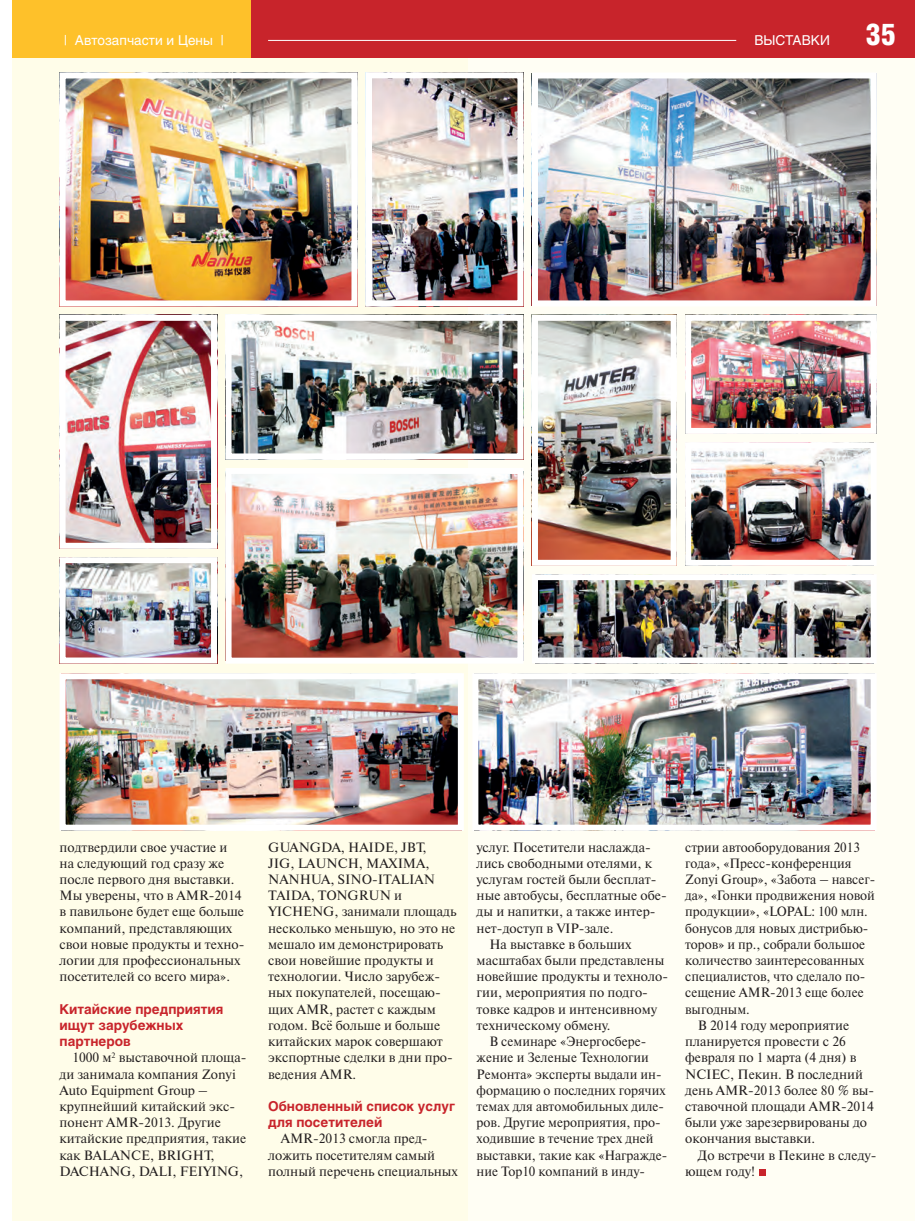
<style>
.page{position:relative;width:915px;height:1221px;background:#fff}
.page>*{position:absolute;margin:0;border:0;box-sizing:border-box;transform-origin:0 0}
.t1{font:900 30px "Helios Cond";color:#fff}
.t2{font:13.5px/16.2px "Newton C";color:#231f20}
.t3{font:700 13.5px/16.2px "Helios";color:#c8242b}
.t4{font:13.5px "Helios";color:#fff}
</style>
<div class="page">
<div style="left:468px;top:0;width:446px;height:1220px;background:#fffef4"></div>
<div style="left:13px;top:0;width:455px;height:1220px;background:#fffde9"></div>
<div style="left:13px;top:0;width:901px;height:57px;background:#c8242b"></div>
<div style="left:13px;top:0;width:238px;height:57px;background:#fec12a"></div>
<hr style="left:268px;top:40px;width:468px;height:1px;background:#fff">
<img style="left:538px;top:79px;width:331px;height:220px">
<div style="left:531px;top:72px;width:345px;height:234px;border:6px solid #fff"></div>
<img style="left:67px;top:322px;width:143px;height:220px">
<div style="left:60px;top:315px;width:157px;height:234px;border:6px solid #fff"></div>
<img style="left:232px;top:322px;width:284px;height:130px">
<div style="left:225px;top:315px;width:298px;height:144px;border:6px solid #fff"></div>
<img style="left:67px;top:79px;width:283px;height:220px">
<div style="left:60px;top:72px;width:297px;height:234px;border:6px solid #fff"></div>
<img style="left:538px;top:322px;width:131px;height:237px">
<div style="left:531px;top:315px;width:145px;height:251px;border:6px solid #fff"></div>
<img style="left:373px;top:79px;width:143px;height:220px">
<div style="left:366px;top:72px;width:157px;height:234px;border:6px solid #fff"></div>
<img style="left:67px;top:564px;width:143px;height:92px">
<div style="left:60px;top:557px;width:157px;height:106px;border:6px solid #fff"></div>
<img style="left:538px;top:581px;width:331px;height:75px">
<div style="left:531px;top:574px;width:345px;height:89px;border:6px solid #fff"></div>
<img style="left:67px;top:680px;width:389px;height:143px">
<div style="left:60px;top:673px;width:403px;height:157px;border:6px solid #fff"></div>
<img style="left:479px;top:680px;width:390px;height:143px">
<div style="left:472px;top:673px;width:404px;height:157px;border:6px solid #fff"></div>
<img style="left:232px;top:475px;width:284px;height:181px">
<div style="left:225px;top:468px;width:298px;height:195px;border:6px solid #fff"></div>
<img style="left:692px;top:322px;width:177px;height:105px">
<div style="left:685px;top:315px;width:191px;height:119px;border:6px solid #fff"></div>
<img style="left:692px;top:449px;width:177px;height:110px">
<div style="left:685px;top:442px;width:191px;height:124px;border:6px solid #fff"></div>
<div style="left:759px;top:1168px;width:6px;height:7px;background:#c8242b"></div>
<p class="t4" style="left:64px;top:32px;width:161px">| Автозапчасти и Цены |</p>
<p class="t4" style="left:754px;top:32px;width:77px">ВЫСТАВКИ</p>
<p class="t1" style="left:865px;top:17px;width:32px">35</p>
<p class="t2" style="left:60px;top:838px;width:186px">подтвердили свое участие и на следующий год сразу же после первого дня выставки.<br>Мы уверены, что в AMR-2014 в павильоне будет еще больше компаний, представляющих свои новые продукты и техно&shy;логии для профессиональных посетителей со всего мира».</p>
<p class="t3" style="left:60px;top:1000px;width:165px">Китайские предприятия ищут зарубежных партнеров</p>
<p class="t2" style="left:60px;top:1049px;width:188px;text-indent:13px">1000 м<sup>2</sup> выставочной площа&shy;ди занимала компания Zonyi<br>Auto Equipment Group – крупнейший китайский экс&shy;понент AMR-2013. Другие китайские предприятия, такие как BALANCE, BRIGHT,<br>DACHANG, DALI, FEIYING,</p>
<p class="t2" style="left:268px;top:838px;width:190px">GUANGDA, HAIDE, JBT,<br>JIG, LAUNCH, MAXIMA,<br>NANHUA, SINO-ITALIAN<br>TAIDA, TONGRUN и<br>YICHENG, занимали площадь несколько меньшую, но это не мешало им демонстрировать свои новейшие продукты и технологии. Число зарубеж&shy;ных покупателей, посещаю&shy;щих AMR, растет с каждым годом. Всё больше и больше китайских марок совершают экспортные сделки в дни про&shy;ведения AMR.</p>
<p class="t3" style="left:268px;top:1097px;width:188px">Обновленный список услуг для посетителей</p>
<p class="t2" style="left:268px;top:1130px;width:191px;text-indent:13px">AMR-2013 смогла пред&shy;ложить посетителям самый полный перечень специальных</p>
<p class="t2" style="left:476px;top:838px;width:192px">услуг. Посетители наслажда&shy;лись свободными отелями, к услугам гостей были бесплат&shy;ные автобусы, бесплатные обе&shy;ды и напитки, а также интер&shy;нет-доступ в VIP-зале.</p>
<p class="t2" style="left:476px;top:936px;width:193px;text-indent:13px">На выставке в больших масштабах были представлены новейшие продукты и техноло&shy;гии, мероприятия по подго&shy;товке кадров и интенсивному техническому обмену.</p>
<p class="t2" style="left:476px;top:1033px;width:192px;text-indent:13px">В семинаре «Энергосбере&shy;жение и Зеленые Технологии<br>Ремонта» эксперты выдали ин&shy;формацию о последних горячих темах для автомобильных диле&shy;ров. Другие мероприятия, про&shy;ходившие в течение трех дней выставки, такие как «Награжде&shy;ние Top10 компаний в инду-</p>
<p class="t2" style="left:685px;top:838px;width:191px">стрии автооборудования 2013 года», «Пресс-конференция<br>Zonyi Group», «Забота – навсег&shy;да», «Гонки продвижения новой продукции», «LOPAL: 100 млн. бонусов для новых дистрибью&shy;торов» и пр., собрали большое количество заинтересованных специалистов, что сделало по&shy;сещение AMR-2013 еще более выгодным.</p>
<p class="t2" style="left:685px;top:1017px;width:190px;text-indent:13px">В 2014 году мероприятие планируется провести с 26 февраля по 1 марта (4 дня) в<br>NCIEC, Пекин. В последний день AMR-2013 более 80 % вы&shy;ставочной площади AMR-2014 были уже зарезервированы до окончания выставки.</p>
<p class="t2" style="left:685px;top:1146px;width:193px;text-indent:13px">До встречи в Пекине в следу&shy;ющем году!</p>
</div>
